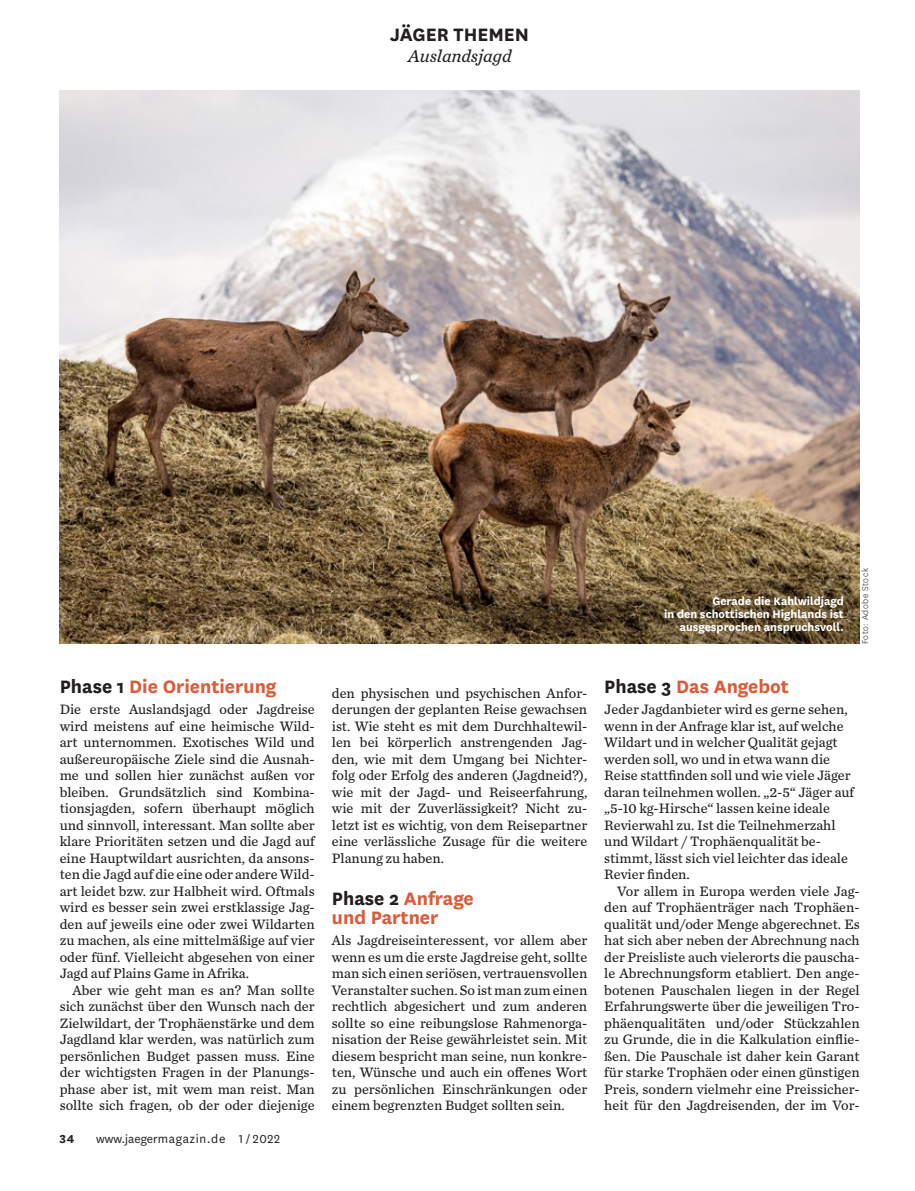
<style>
.page{position:relative;width:915px;height:1191px;background:#fff}
.page>*{position:absolute;margin:0;border:0;box-sizing:border-box;transform-origin:0 0}
.Reportage_Mini-Hede{font:700 21px "National";color:#da5c3a}
.Reportage_Mino-Hed_1{font:700 21px "National";color:#da5c3a}
.t1{font:700 21px "National";color:#231f20}
.t2{font:italic 18px "Chronicle Text G3";color:#231f20}
.Lauftext_mit_Einzug{font:14.25px/16.5px "Chronicle Text G3";color:#231f20;text-align:justify}
.Reportage_Mini-Hede-2{font:14.25px/16.5px "Chronicle Text G3";color:#231f20}
.t3{font:13.5px "National";letter-spacing:.05em;color:#231f20}
.t4{font:700 13.5px "National";color:#231f20}
.BU_schwarz{font:700 12.75px/12.8px "National";color:#fff;text-align:right}
.t5{font:300 9.75px "National";letter-spacing:.05em;color:#231f20}
.s1{color:#231f20}
.s2{font-size:13.2px}
</style>
<div class="page">
<img style="left:60px;top:90px;width:799px;height:553px">
<p class="t1" style="left:390px;top:19px;width:140px">JÄGER THEMEN</p>
<p class="t2" style="left:407px;top:42px;width:105px">Auslandsjagd</p>
<p class="Reportage_Mini-Hede" style="left:60px;top:672px;width:218px"><span class="s1">Phase 1</span> Die Orientierung</p>
<p class="Lauftext_mit_Einzug" style="left:60px;top:700px;width:256px">Die erste Auslandsjagd oder Jagdreise wird meistens auf eine heimische Wild&shy;art unternommen. Exotisches Wild und außereuropäische Ziele sind die Ausnah&shy;me und sollen hier zunächst außen vor bleiben. Grundsätzlich sind Kombina&shy;tionsjagden, sofern überhaupt möglich und sinnvoll, interessant. Man sollte aber klare Prioritäten setzen und die Jagd auf eine Hauptwildart ausrichten, da ansons&shy;ten die Jagd auf die eine oder andere Wild&shy;art leidet bzw. zur Halbheit wird. Oftmals wird es besser sein zwei erstklassige Jag&shy;den auf jeweils eine oder zwei Wildarten zu machen, als eine mittelmäßige auf vier oder fünf. Vielleicht abgesehen von einer Jagd auf Plains Game in Afrika.</p>
<p class="Lauftext_mit_Einzug" style="left:60px;top:981px;width:256px;text-indent:13px">Aber wie geht man es an? Man sollte sich zunächst über den Wunsch nach der Zielwildart, der Trophäenstärke und dem Jagdland klar werden, was natürlich zum persönlichen Budget passen muss. Eine der wichtigsten Fragen in der Planungs&shy;phase aber ist, mit wem man reist. Man sollte sich fragen, ob der oder diejenige</p>
<p class="t4" style="left:60px;top:1129px;width:16px">34</p>
<p class="t3" style="left:96px;top:1130px;width:185px"><span class="s2">www.jaeger</span>magazin.de 1 / 2022</p>
<p class="Lauftext_mit_Einzug" style="left:332px;top:684px;width:257px">den physischen und psychischen Anfor&shy;derungen der geplanten Reise gewachsen ist. Wie steht es mit dem Durchhaltewil&shy;len bei körperlich anstrengenden Jag&shy;den, wie mit dem Umgang bei Nichter&shy;folg oder Erfolg des anderen (Jagdneid?), wie mit der Jagd- und Reiseerfahrung, wie mit der Zuverlässigkeit? Nicht zu&shy;letzt ist es wichtig, von dem Reisepartner eine verlässliche Zusage für die weitere Planung zu haben.</p>
<p class="Reportage_Mino-Hed_1" style="left:332px;top:883px;width:143px"><span class="s1">Phase 2</span> Anfrage</p>
<p class="Reportage_Mini-Hede" style="left:332px;top:903px;width:108px">und Partner</p>
<p class="Lauftext_mit_Einzug" style="left:332px;top:931px;width:257px">Als Jagdreiseinteressent, vor allem aber wenn es um die erste Jagdreise geht, sollte man sich einen seriösen, vertrauensvollen Veranstalter suchen. So ist man zum einen rechtlich abgesichert und zum anderen sollte so eine reibungslose Rahmenorga&shy;nisation der Reise gewährleistet sein. Mit diesem bespricht man seine, nun konkre&shy;ten, Wünsche und auch ein offenes Wort zu persönlichen Einschränkungen oder einem begrenzten Budget sollten sein.</p>
<p class="BU_schwarz" style="left:663px;top:594px;width:181px">Gerade die Kahlwildjagd<br>in den schottischen Highlands ist ausgesprochen anspruchsvoll.</p>
<p class="t5" style="left:858px;top:644px;width:77px;rotate:-90deg">Foto: Adobe Stock</p>
<p class="Reportage_Mini-Hede" style="left:604px;top:672px;width:186px"><span class="s1">Phase 3</span> Das Angebot</p>
<p class="Reportage_Mini-Hede-2" style="left:604px;top:700px;width:251px">Jeder Jagdanbieter wird es gerne sehen, wenn in der Anfrage klar ist, auf welche Wildart und in welcher Qualität gejagt werden soll, wo und in etwa wann die Reise stattfinden soll und wie viele Jäger daran teilnehmen wollen. „2-5“ Jäger auf „5-10 kg-Hirsche“ lassen keine ideale Revierwahl zu. Ist die Teilnehmerzahl und Wildart / Trophäenqualität be&shy;stimmt, lässt sich viel leichter das ideale Revier finden.</p>
<p class="Lauftext_mit_Einzug" style="left:604px;top:882px;width:257px;text-indent:13px">Vor allem in Europa werden viele Jag&shy;den auf Trophäenträger nach Trophäen&shy;qualität und/oder Menge abgerechnet. Es hat sich aber neben der Abrechnung nach der Preisliste auch vielerorts die pauscha&shy;le Abrechnungsform etabliert. Den ange&shy;botenen Pauschalen liegen in der Regel Erfahrungswerte über die jeweiligen Tro&shy;phäenqualitäten und/oder Stückzahlen zu Grunde, die in die Kalkulation einflie&shy;ßen. Die Pauschale ist daher kein Garant für starke Trophäen oder einen günstigen Preis, sondern vielmehr eine Preissicher&shy;heit für den Jagdreisenden, der im Vor-</p>
</div>
